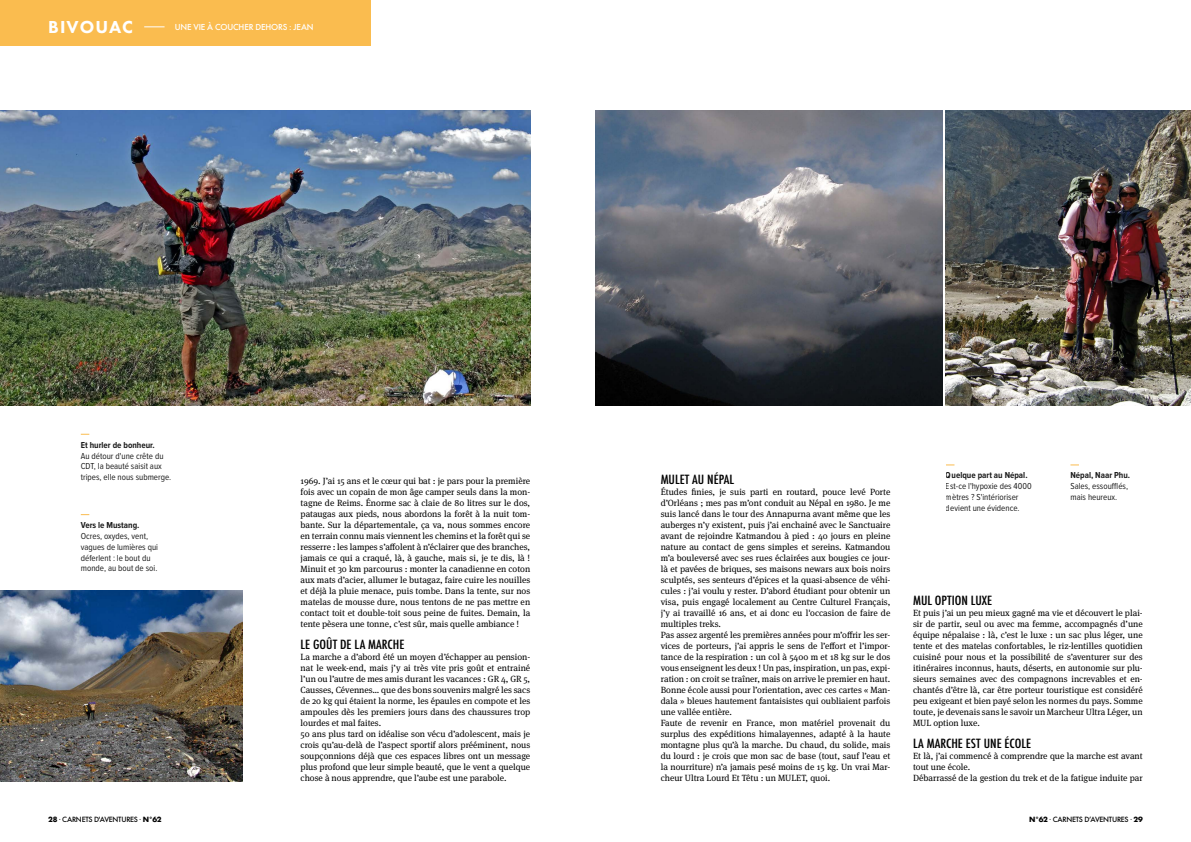
<style>
.page{position:relative;width:1191px;height:842px;background:#fff}
.page>*{position:absolute;margin:0;border:0;box-sizing:border-box;transform-origin:0 0}
.t1{font:800 18px "Futura PT";letter-spacing:.06em;color:#fff}
.t2{font:500 condensed 12.4px "Futura";color:#000;scale:1.13 1}
.t3{font:9px/11px "Meta Serif Pro";color:#000}
.t4{font:9px/10.8px "Proxima Nova Cond";color:#000}
.t5{font:700 9px "Proxima Nova Cond";color:#000}
.t6{font:500 8px "Futura";letter-spacing:-.02em;color:#fff}
.t7{font:500 7px "Futura";letter-spacing:-.035em;color:#000}
.s1{font-weight:700}
</style>
<div class="page">
<div style="left:0;top:0;width:370px;height:45px;background:#fabc4f"></div>
<svg style="left:144px;top:26px;width:21px;height:1px"></svg>
<img style="left:946px;top:110px;width:245px;height:295px">
<img style="left:0;top:110px;width:530px;height:295px">
<img style="left:595px;top:110px;width:348px;height:295px">
<img style="left:0;top:591px;width:242px;height:190px">
<h1 class="t1" style="left:48px;top:16px;width:86px">BIVOUAC</h1>
<p class="t6" style="left:175px;top:21px;width:140px">UNE VIE À COUCHER DEHORS : JEAN</p>
<p class="t5" style="left:81px;top:438px;width:75px">Et hurler de bonheur.</p>
<p class="t4" style="left:81px;top:450px;width:92px">Au détour d'une crête du<br>CDT, la beauté saisit aux tripes, elle nous submerge.</p>
<p class="t5" style="left:81px;top:518px;width:60px">Vers le Mustang.</p>
<p class="t4" style="left:81px;top:530px;width:79px">Ocres, oxydes, vent, vagues de lumières qui déferlent : le bout du monde, au bout de soi.</p>
<p class="t3" style="left:300px;top:475px;width:231px;text-align:justify">1969. J’ai 15 ans et le cœur qui bat : je pars pour la première fois avec un copain de mon âge camper seuls dans la mon&shy;tagne de Reims. Énorme sac à claie de 80 litres sur le dos, pataugas aux pieds, nous abordons la forêt à la nuit tom&shy;bante. Sur la départementale, ça va, nous sommes encore en terrain connu mais viennent les chemins et la forêt qui se resserre : les lampes s’affolent à n’éclairer que des branches, jamais ce qui a craqué, là, à gauche, mais si, je te dis, là !<br>Minuit et 30 km parcourus : monter la canadienne en coton aux mats d’acier, allumer le butagaz, faire cuire les nouilles et déjà la pluie menace, puis tombe. Dans la tente, sur nos matelas de mousse dure, nous tentons de ne pas mettre en contact toit et double-toit sous peine de fuites. Demain, la tente pèsera une tonne, c’est sûr, mais quelle ambiance !</p>
<h2 class="t2" style="left:300px;top:636px;width:93px">LE GOÛT DE LA MARCHE</h2>
<p class="t3" style="left:300px;top:651px;width:231px">La marche a d’abord été un moyen d’échapper au pension&shy;nat le week-end, mais j’y ai très vite pris goût et entrainé l’un ou l’autre de mes amis durant les vacances : GR 4, GR 5, Causses, Cévennes… que des bons souvenirs malgré les sacs de 20 kg qui étaient la norme, les épaules en compote et les ampoules dès les premiers jours dans des chaussures trop lourdes et mal faites.<br>50 ans plus tard on idéalise son vécu d’adolescent, mais je crois qu’au-delà de l’aspect sportif alors prééminent, nous soupçonnions déjà que ces espaces libres ont un message plus profond que leur simple beauté, que le vent a quelque chose à nous apprendre, que l’aube est une parabole.</p>
<h2 class="t2" style="left:660px;top:471px;width:67px">MULET AU NÉPAL</h2>
<p class="t3" style="left:660px;top:486px;width:231px">Études finies, je suis parti en routard, pouce levé Porte d’Orléans ; mes pas m’ont conduit au Népal en 1980. Je me suis lancé dans le tour des Annapurna avant même que les auberges n’y existent, puis j’ai enchainé avec le Sanctuaire avant de rejoindre Katmandou à pied : 40 jours en pleine nature au contact de gens simples et sereins. Katmandou m’a bouleversé avec ses rues éclairées aux bougies ce jour&shy;là et pavées de briques, ses maisons newars aux bois noirs sculptés, ses senteurs d’épices et la quasi-absence de véhi&shy;cules : j’ai voulu y rester. D’abord étudiant pour obtenir un visa, puis engagé localement au Centre Culturel Français, j’y ai travaillé 16 ans, et ai donc eu l'occasion de faire de multiples treks.<br>Pas assez argenté les premières années pour m’offrir les ser&shy;vices de porteurs, j’ai appris le sens de l’effort et l’impor&shy;tance de la respiration : un col à 5400 m et 18 kg sur le dos vous enseignent les deux ! Un pas, inspiration, un pas, expi&shy;ration : on croit se traîner, mais on arrive le premier en haut.<br>Bonne école aussi pour l’orientation, avec ces cartes « Man&shy;dala » bleues hautement fantaisistes qui oubliaient parfois une vallée entière.<br>Faute de revenir en France, mon matériel provenait du surplus des expéditions himalayennes, adapté à la haute montagne plus qu’à la marche. Du chaud, du solide, mais du lourd : je crois que mon sac de base (tout, sauf l’eau et la nourriture) n’a jamais pesé moins de 15 kg. Un vrai Mar&shy;cheur Ultra Lourd Et Têtu : un MULET, quoi.</p>
<p class="t5" style="left:946px;top:469px;width:83px">Quelque part au Népal.</p>
<p class="t4" style="left:946px;top:480px;width:87px">Est-ce l'hypoxie des 4000 mètres ? S'intérioriser devient une évidence.</p>
<p class="t5" style="left:1070px;top:469px;width:61px">Népal, Naar Phu.</p>
<p class="t4" style="left:1070px;top:480px;width:59px">Sales, essoufflés, mais heureux.</p>
<h2 class="t2" style="left:913px;top:592px;width:71px">MUL OPTION LUXE</h2>
<p class="t3" style="left:913px;top:607px;width:231px;text-align:justify">Et puis j’ai un peu mieux gagné ma vie et découvert le plai&shy;sir de partir, seul ou avec ma femme, accompagnés d’une équipe népalaise : là, c’est le luxe : un sac plus léger, une tente et des matelas confortables, le riz-lentilles quotidien cuisiné pour nous et la possibilité de s’aventurer sur des itinéraires inconnus, hauts, déserts, en autonomie sur plu&shy;sieurs semaines avec des compagnons increvables et en&shy;chantés d’être là, car être porteur touristique est considéré peu exigeant et bien payé selon les normes du pays. Somme toute, je devenais sans le savoir un Marcheur Ultra Léger, un MUL option luxe.</p>
<h2 class="t2" style="left:913px;top:735px;width:106px">LA MARCHE EST UNE ÉCOLE</h2>
<p class="t3" style="left:913px;top:750px;width:231px">Et là, j’ai commencé à comprendre que la marche est avant tout une école.<br>Débarrassé de la gestion du trek et de la fatigue induite par</p>
<p class="t7" style="left:48px;top:815px;width:115px"><span class="s1">28</span> ∙ CARNETS D'AVENTURES ∙ <span class="s1">N°62</span></p>
<p class="t7" style="left:1029px;top:815px;width:115px"><span class="s1">N°62</span> ∙ CARNETS D’AVENTURES ∙ <span class="s1">29</span></p>
</div>
